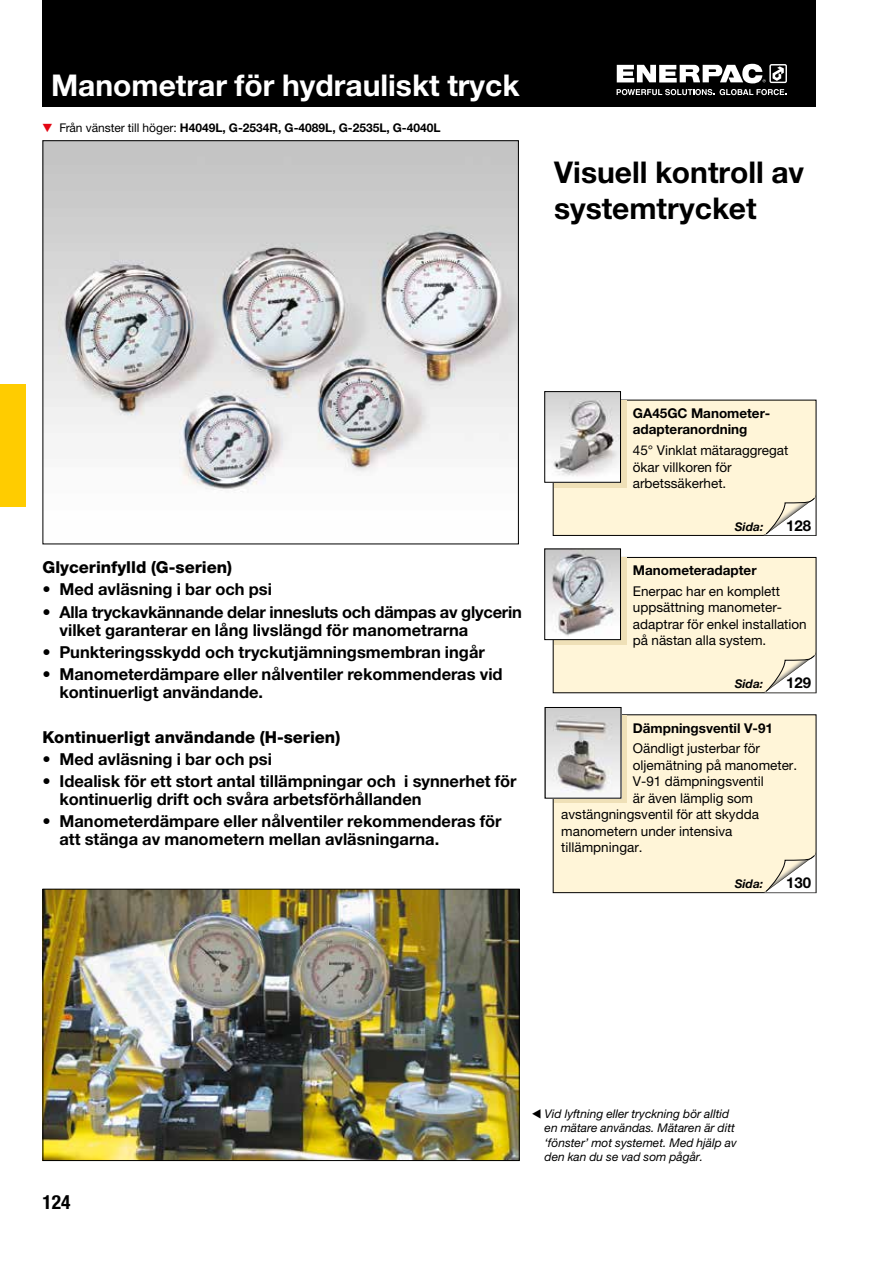
<style>
.page{position:relative;width:893px;height:1263px;background:#fff}
.page>*{position:absolute;margin:0;border:0;box-sizing:border-box;transform-origin:0 0}
.t1{font:700 30px/36px "Helvetica Neue LTW1 G";color:#000}
.t2{font:700 30px "Helvetica Neue LTW1 G";color:#fff}
.t3{font:700 condensed 19.5px "Helvetica Neue LTW1 G";color:#000}
.t4{font:700 16.5px/18px "Helvetica Neue LTW1 G";color:#000}
.t5{font:800 16.5px "Helvetica Neue LTW1 G";color:#000}
.t6{font:700 15px "Helvetica Neue LTW1 G";color:#000}
.t7{font:13.5px/16.5px "Helvetica Neue LTW1 G";color:#000}
.t8{font:700 13.5px/16.5px "Helvetica Neue LTW1 G";color:#000}
.t9{font:italic 12px/14.4px "Helvetica Neue LTW1 G";color:#000}
.t10{font:700 12px "Helvetica Neue LTW1 G";color:#000}
.t11{font:italic 700 12px "Helvetica Neue LTW1 G";color:#000}
.s1{font-weight:400}
.s2{font-weight:700}
</style>
<div class="page">
<div style="left:43px;top:0;width:773px;height:106px;background:#000"></div>
<svg style="left:617px;top:89px;width:97px;height:6px"></svg>
<svg style="left:720px;top:89px;width:66px;height:6px"></svg>
<svg style="left:617px;top:64px;width:170px;height:19px"></svg>
<div style="left:0;top:385px;width:26px;height:122px;background:#fc0"></div>
<img style="left:45px;top:142px;width:472px;height:350px">
<div style="left:553px;top:557px;width:263px;height:136px;background:#fff5d8"></div>
<div style="left:553px;top:557px;width:263px;height:136px;border:1px solid #000"></div>
<div style="left:553px;top:400px;width:263px;height:135px;background:#fff5d8"></div>
<div style="left:553px;top:400px;width:263px;height:136px;border:1px solid #000"></div>
<div style="left:554px;top:558px;width:73px;height:87px;background:#efe0b7"></div>
<div style="left:554px;top:400px;width:73px;height:88px;background:#efe0b7"></div>
<img style="left:546px;top:551px;width:73px;height:87px">
<div style="left:544px;top:549px;width:77px;height:91px;border:1px solid #000"></div>
<img style="left:546px;top:393px;width:73px;height:88px">
<div style="left:544px;top:391px;width:77px;height:92px;border:1px solid #000"></div>
<svg style="left:761px;top:651px;width:55px;height:43px"></svg>
<svg style="left:761px;top:494px;width:55px;height:42px"></svg>
<img style="left:45px;top:891px;width:473px;height:268px">
<div style="left:43px;top:889px;width:477px;height:272px;border:1px solid #000"></div>
<div style="left:553px;top:715px;width:263px;height:178px;background:#fff5d8"></div>
<div style="left:553px;top:714px;width:263px;height:179px;border:1px solid #000"></div>
<svg style="left:554px;top:716px;width:72px;height:87px"></svg>
<img style="left:547px;top:709px;width:72px;height:87px">
<svg style="left:761px;top:851px;width:55px;height:43px"></svg>
<p class="t2" style="left:51px;top:66px;width:470px">Manometrar för hydrauliskt tryck</p>
<p class="t10" style="left:60px;top:120px;width:383px"><span class="s1">Från vänster till höger:</span> H4049L, G-2534R, G-4089L, G-2535L, G-4040L</p>
<p class="t1" style="left:554px;top:154px;width:252px">Visuell kontroll av systemtrycket</p>
<p class="t5" style="left:43px;top:557px;width:191px">Glycerinfylld (G-serien)</p>
<p class="t4" style="left:43px;top:580px;width:231px">• Med avläsning i bar och psi</p>
<p class="t4" style="left:59px;top:603px;width:464px;text-indent:-17px">• Alla tryckavkännande delar innesluts och dämpas av glycerin vilket garanterar en lång livslängd för manometrarna</p>
<p class="t4" style="left:42px;top:643px;width:444px">• Punkteringsskydd och tryckutjämningsmembran ingår</p>
<p class="t4" style="left:59px;top:665px;width:445px;text-indent:-17px">• Manometerdämpare eller nålventiler rekommenderas vid kontinuerligt användande.</p>
<p class="t5" style="left:42px;top:727px;width:299px">Kontinuerligt användande (H-serien)</p>
<p class="t4" style="left:42px;top:750px;width:231px">• Med avläsning i bar och psi</p>
<p class="t4" style="left:59px;top:772px;width:459px;text-indent:-17px">• Idealisk för ett stort antal tillämpningar och i synnerhet för kontinuerlig drift och svåra arbetsförhållanden</p>
<p class="t4" style="left:59px;top:812px;width:444px;text-indent:-17px">• Manometerdämpare eller nålventiler rekommenderas för att stänga av manometern mellan avläsningarna.</p>
<p class="t8" style="left:633px;top:405px;width:139px">GA45GC Manometer&shy;adapteranordning</p>
<p class="t7" style="left:633px;top:442px;width:157px">45° Vinklat mätaraggregat ökar villkoren för arbetssäkerhet.</p>
<p class="t11" style="left:735px;top:519px;width:30px">Sida:</p>
<p class="t6" style="left:786px;top:516px;width:27px">128</p>
<p class="t7" style="left:633px;top:560px;width:149px;line-height:20.7px"><span class="s2">Manometeradapter<br></span>Enerpac har en komplett</p>
<p class="t7" style="left:633px;top:599px;width:175px">uppsättning manometer&shy;adaptrar för enkel installation på nästan alla system.</p>
<p class="t11" style="left:735px;top:676px;width:30px">Sida:</p>
<p class="t6" style="left:786px;top:673px;width:27px">129</p>
<p class="t7" style="left:633px;top:717px;width:142px;line-height:20.7px"><span class="s2">Dämpningsventil V-91<br></span>Oändligt justerbar för</p>
<p class="t7" style="left:633px;top:757px;width:166px">oljemätning på manometer.</p>
<p class="t7" style="left:633px;top:773px;width:132px">V-91 dämpningsventil</p>
<p class="t7" style="left:633px;top:790px;width:122px">är även lämplig som</p>
<p class="t7" style="left:561px;top:806px;width:199px">avstängningsventil för att skydda</p>
<p class="t7" style="left:561px;top:823px;width:173px">manometern under intensiva</p>
<p class="t7" style="left:561px;top:839px;width:83px">tillämpningar.</p>
<p class="t11" style="left:735px;top:876px;width:30px">Sida:</p>
<p class="t6" style="left:786px;top:873px;width:27px">130</p>
<p class="t3" style="left:43px;top:1190px;width:30px">124</p>
<p class="t9" style="left:545px;top:1106px;width:194px;text-indent:-13px">◀ Vid lyftning eller tryckning bör alltid en mätare användas. Mätaren är ditt ‘fönster’ mot systemet. Med hjälp av den kan du se vad som pågår.</p>
</div>
